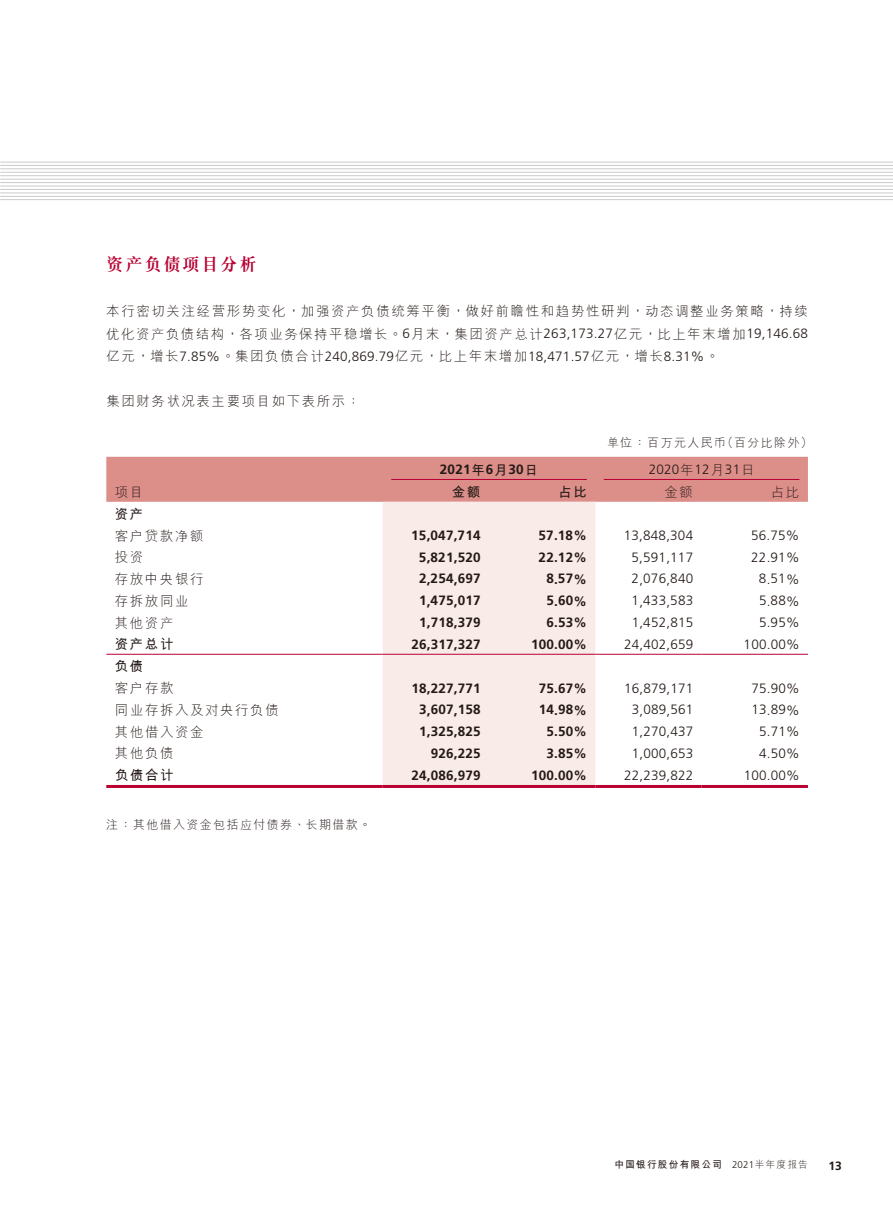
<style>
.page{position:relative;width:893px;height:1212px;background:#fff}
.page>*{position:absolute;margin:0;border:0;box-sizing:border-box;transform-origin:0 0}
.t1{font:700 18px "M Sung HKS";letter-spacing:.115em;color:#b80032;scale:.95 1}
.t2{font:300 13.5px "Frutiger";letter-spacing:.015em;color:#231916}
.t3{font:300 13.5px/22.5px "M Hei HKS";letter-spacing:.115em;color:#231916}
.t4{font:700 13.5px "Frutiger";letter-spacing:.015em;color:#231916}
.t5{font:700 13.5px "M Hei HKS";letter-spacing:.115em;color:#231916}
.t6{font:300 12px "M Hei HKS";letter-spacing:.115em;color:#231916}
.t7{font:700 12px "Frutiger";color:#231916}
.t8{font:700 9.75px "M Hei HKS";letter-spacing:.115em;color:#231916}
.s1{font-family:"Frutiger"}
.s2{font-family:"M Hei HKS"}
.s3{font-family:"Frutiger";font-weight:300}
.s4{font-weight:300}
</style>
<div class="page">
<hr style="left:0;top:162px;width:893px;height:1px;background:#c9cacb">
<hr style="left:0;top:165px;width:893px;height:1px;background:#c9cacb">
<hr style="left:0;top:168px;width:893px;height:1px;background:#c9cacb">
<hr style="left:0;top:172px;width:893px;height:1px;background:#c9cacb">
<hr style="left:0;top:175px;width:893px;height:1px;background:#c9cacb">
<hr style="left:0;top:179px;width:893px;height:1px;background:#c9cacb">
<hr style="left:0;top:182px;width:893px;height:1px;background:#c9cacb">
<hr style="left:0;top:186px;width:893px;height:1px;background:#c9cacb">
<hr style="left:0;top:189px;width:893px;height:1px;background:#c9cacb">
<hr style="left:0;top:192px;width:893px;height:1px;background:#c9cacb">
<hr style="left:0;top:196px;width:893px;height:1px;background:#c9cacb">
<hr style="left:0;top:199px;width:893px;height:1px;background:#c9cacb">
<div style="left:106px;top:457px;width:702px;height:45px;background:#dc8e89"></div>
<div style="left:383px;top:502px;width:212px;height:283px;background:#f9ebe8"></div>
<hr style="left:106px;top:654px;width:277px;height:1px;background:#b80032">
<hr style="left:383px;top:654px;width:106px;height:1px;background:#b80032">
<hr style="left:489px;top:654px;width:106px;height:1px;background:#b80032">
<hr style="left:595px;top:654px;width:107px;height:1px;background:#b80032">
<hr style="left:702px;top:654px;width:106px;height:1px;background:#b80032">
<hr style="left:106px;top:785px;width:277px;height:3px;background:#b80032">
<hr style="left:383px;top:785px;width:106px;height:3px;background:#b80032">
<hr style="left:489px;top:785px;width:106px;height:3px;background:#b80032">
<hr style="left:595px;top:785px;width:107px;height:3px;background:#b80032">
<hr style="left:702px;top:785px;width:106px;height:3px;background:#b80032">
<hr style="left:391px;top:479px;width:196px;height:1px;background:#b80032">
<hr style="left:604px;top:479px;width:195px;height:1px;background:#b80032">
<h1 class="t1" style="left:106px;top:252px;width:160px">資產負債項目分析</h1>
<p class="t3" style="left:106px;top:299px;width:703px">本行密切關注經營形勢變化，加強資產負債統籌平衡，做好前瞻性和趨勢性研判，動態調整業務策略，持續優化資產負債結構，各項業務保持平穩增長。<span class="s1">6</span>月末，集團資產總計<span class="s1">263,173.27</span>億元，比上年末增加<span class="s1">19,146.68</span></p>
<p class="t2" style="left:106px;top:348px;width:615px"><span class="s2">億元，增長</span>7.85%<span class="s2">。集團負債合計</span>240,869.79<span class="s2">億元，比上年末增加</span>18,471.57<span class="s2">億元，增長</span>8.31%<span class="s2">。</span></p>
<p class="t3" style="left:106px;top:389px;width:256px">集團財務狀況表主要項目如下表所示：</p>
<p class="t6" style="left:607px;top:434px;width:207px">單位：百萬元人民幣（百分比除外）</p>
<p class="t4" style="left:440px;top:461px;width:100px">2021<span class="s2">年</span>6<span class="s2">月</span>30<span class="s2">日</span></p>
<p class="t2" style="left:649px;top:462px;width:107px">2020<span class="s2">年</span>12<span class="s2">月</span>31<span class="s2">日</span></p>
<p class="t3" style="left:115px;top:480px;width:30px">項目</p>
<p class="t5" style="left:452px;top:482px;width:30px">金額</p>
<p class="t5" style="left:558px;top:482px;width:30px">佔比</p>
<p class="t3" style="left:665px;top:480px;width:30px">金額</p>
<p class="t3" style="left:771px;top:480px;width:30px">佔比</p>
<p class="t5" style="left:115px;top:504px;width:30px">資產</p>
<p class="t3" style="left:115px;top:524px;width:90px">客戶貸款淨額</p>
<p class="t4" style="left:411px;top:527px;width:71px">15,047,714</p>
<p class="t4" style="left:539px;top:527px;width:50px">57.18%</p>
<p class="t2" style="left:624px;top:528px;width:71px">13,848,304</p>
<p class="t2" style="left:751px;top:528px;width:50px">56.75%</p>
<p class="t3" style="left:115px;top:546px;width:30px">投資</p>
<p class="t4" style="left:419px;top:549px;width:63px">5,821,520</p>
<p class="t4" style="left:539px;top:549px;width:50px">22.12%</p>
<p class="t2" style="left:632px;top:549px;width:63px">5,591,117</p>
<p class="t2" style="left:751px;top:549px;width:50px">22.91%</p>
<p class="t3" style="left:115px;top:567px;width:90px">存放中央銀行</p>
<p class="t4" style="left:419px;top:571px;width:63px">2,254,697</p>
<p class="t4" style="left:546px;top:571px;width:42px">8.57%</p>
<p class="t2" style="left:632px;top:571px;width:63px">2,076,840</p>
<p class="t2" style="left:759px;top:571px;width:42px">8.51%</p>
<p class="t3" style="left:115px;top:589px;width:75px">存拆放同業</p>
<p class="t4" style="left:419px;top:592px;width:63px">1,475,017</p>
<p class="t4" style="left:546px;top:592px;width:42px">5.60%</p>
<p class="t2" style="left:632px;top:593px;width:63px">1,433,583</p>
<p class="t2" style="left:759px;top:593px;width:42px">5.88%</p>
<p class="t3" style="left:115px;top:611px;width:60px">其他資產</p>
<p class="t4" style="left:419px;top:614px;width:63px">1,718,379</p>
<p class="t4" style="left:546px;top:614px;width:42px">6.53%</p>
<p class="t2" style="left:632px;top:615px;width:63px">1,452,815</p>
<p class="t2" style="left:759px;top:615px;width:42px">5.95%</p>
<p class="t5" style="left:115px;top:634px;width:60px">資產總計</p>
<p class="t4" style="left:411px;top:636px;width:71px">26,317,327</p>
<p class="t4" style="left:531px;top:636px;width:57px">100.00%</p>
<p class="t2" style="left:624px;top:636px;width:71px">24,402,659</p>
<p class="t2" style="left:744px;top:636px;width:57px">100.00%</p>
<p class="t5" style="left:115px;top:657px;width:30px">負債</p>
<p class="t3" style="left:115px;top:676px;width:60px">客戶存款</p>
<p class="t4" style="left:411px;top:680px;width:71px">18,227,771</p>
<p class="t4" style="left:539px;top:680px;width:50px">75.67%</p>
<p class="t2" style="left:624px;top:680px;width:71px">16,879,171</p>
<p class="t2" style="left:751px;top:680px;width:50px">75.90%</p>
<p class="t3" style="left:115px;top:698px;width:165px">同業存拆入及對央行負債</p>
<p class="t4" style="left:419px;top:702px;width:63px">3,607,158</p>
<p class="t4" style="left:539px;top:702px;width:50px">14.98%</p>
<p class="t2" style="left:632px;top:702px;width:63px">3,089,561</p>
<p class="t2" style="left:751px;top:702px;width:50px">13.89%</p>
<p class="t3" style="left:115px;top:720px;width:90px">其他借入資金</p>
<p class="t4" style="left:419px;top:723px;width:63px">1,325,825</p>
<p class="t4" style="left:546px;top:723px;width:42px">5.50%</p>
<p class="t2" style="left:632px;top:724px;width:63px">1,270,437</p>
<p class="t2" style="left:759px;top:724px;width:42px">5.71%</p>
<p class="t3" style="left:115px;top:742px;width:60px">其他負債</p>
<p class="t4" style="left:431px;top:745px;width:51px">926,225</p>
<p class="t4" style="left:546px;top:745px;width:42px">3.85%</p>
<p class="t2" style="left:632px;top:745px;width:63px">1,000,653</p>
<p class="t2" style="left:759px;top:745px;width:42px">4.50%</p>
<p class="t5" style="left:115px;top:765px;width:60px">負債合計</p>
<p class="t4" style="left:411px;top:767px;width:71px">24,086,979</p>
<p class="t4" style="left:531px;top:767px;width:57px">100.00%</p>
<p class="t2" style="left:624px;top:767px;width:71px">22,239,822</p>
<p class="t2" style="left:744px;top:767px;width:57px">100.00%</p>
<p class="t6" style="left:106px;top:816px;width:266px">注：其他借入資金包括應付債券、長期借款。</p>
<p class="t8" style="left:614px;top:1157px;width:195px">中國銀行股份有限公司 <span class="s3">2021</span><span class="s4">半年度報告</span></p>
<p class="t7" style="left:828px;top:1158px;width:15px">13</p>
</div>
